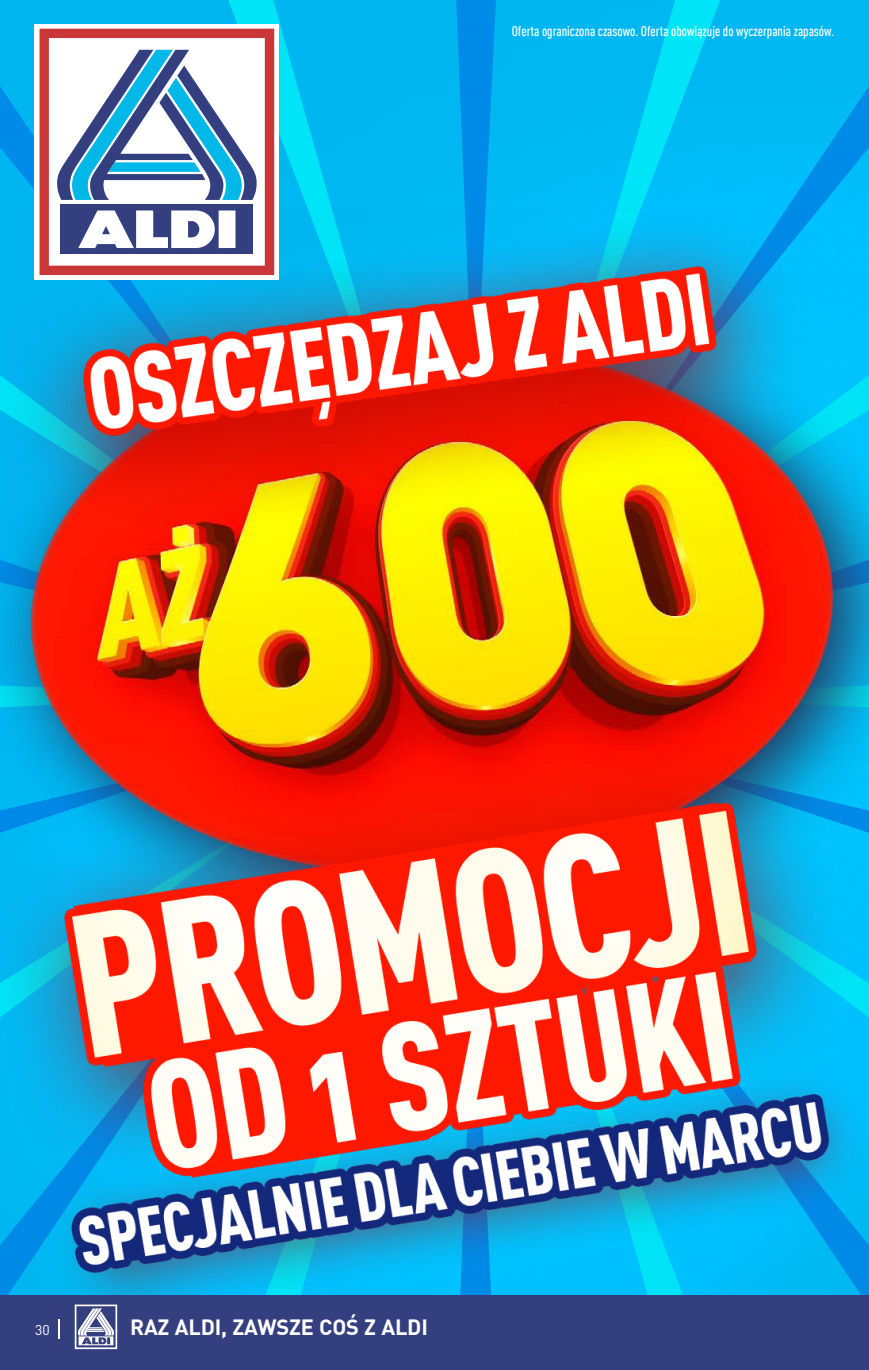
<style>
.page{position:relative;width:869px;height:1370px;background:#fff}
.page>*{position:absolute;margin:0;border:0;box-sizing:border-box;transform-origin:0 0}
.t1{font:700 21.7px "DIN Pro";letter-spacing:-.01em;color:#fff}
.t2{font:500 condensed 14px "DIN Pro";color:#fff}
.t3{font:14px "DIN Pro";color:#fff}
</style>
<div class="page">
<div style="left:0;top:0;width:868px;height:207px;background:#00b7f2"></div>
<svg style="left:456px;top:0;width:40px;height:207px;background:#0095eb"></svg>
<svg style="left:549px;top:0;width:171px;height:207px;background:#00bef3"></svg>
<svg style="left:228px;top:0;width:170px;height:207px;background:#00bef2"></svg>
<svg style="left:630px;top:86px;width:238px;height:187px;background:#00bbf6"></svg>
<svg style="left:0;top:86px;width:35px;height:187px;background:#06a5ed"></svg>
<img style="left:0;top:273px;width:868px;height:705px">
<img style="left:5px;top:207px;width:801px;height:337px">
<img style="left:0;top:737px;width:867px;height:558px">
<div style="left:35px;top:24px;width:244px;height:256px;background:#fff"></div>
<svg style="left:39px;top:29px;width:235px;height:246px"></svg>
<div style="left:61px;top:205px;width:192px;height:49px;background:#333f7e"></div>
<svg style="left:78px;top:210px;width:157px;height:38px"></svg>
<svg style="left:57px;top:50px;width:199px;height:150px"></svg>
<div style="left:0;top:1295px;width:868px;height:74px;background:#333f7e"></div>
<svg style="left:59px;top:1319px;width:1px;height:19px"></svg>
<svg style="left:75px;top:1304px;width:42px;height:44px"></svg>
<p class="t2" style="left:511px;top:21px;width:324px">Oferta ograniczona czasowo. Oferta obowiązuje do wyczerpania zapasów.</p>
<p class="t3" style="left:35px;top:1318px;width:16px">630</p>
<h1 class="t1" style="left:130px;top:1309px;width:299px">RAZ ALDI, ZAWSZE COŚ Z ALDI</h1>
</div>
